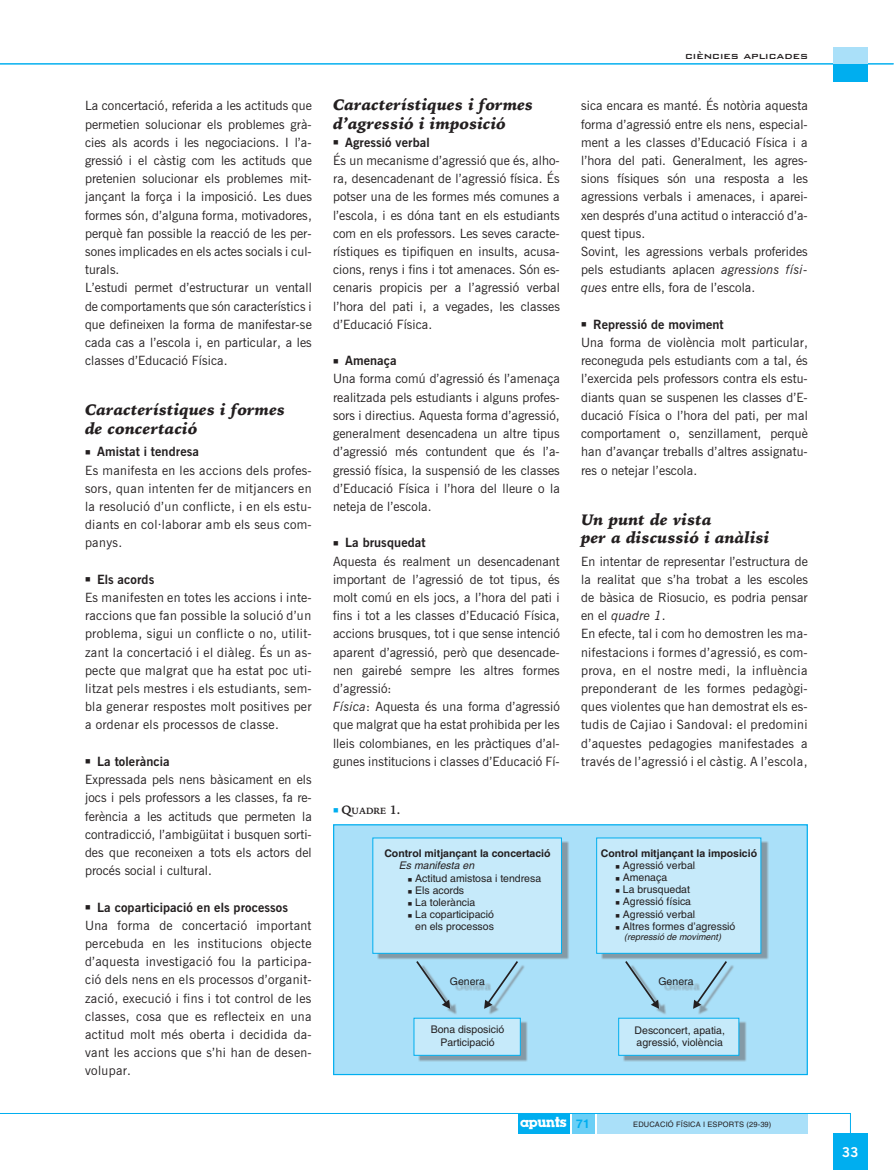
<style>
.page{position:relative;width:894px;height:1170px;background:#fff}
.page>*{position:absolute;margin:0;border:0;box-sizing:border-box;transform-origin:0 0}
.t1{font:italic 15.75px/18.1px "Iowan Old St Blk BT";letter-spacing:.01em;color:#231f20}
.t2{font:700 13.5px "News Goth BT";color:#fff}
.t3{font:12.75px/18.1px "News Goth BT";letter-spacing:.01em;color:#231f20}
.t4{font:12.75px/18.1px "News Goth BT";letter-spacing:.03em;color:#231f20}
.t5{font:12px "Bank Gothic Md BT";letter-spacing:.005em;color:#231f20}
.t6{font:700 12px "Helvetica";color:#00aeef}
.t7{font:10.5px/12.1px "Helvetica";color:#231f20;text-align:right}
.t8{font:700 10.5px "Helvetica";color:#231f20}
.t9{font:italic 10.5px "Helvetica";color:#231f20}
.t10{font:italic 9px "Helvetica";color:#231f20}
.t11{font:700 9px "Iowan Old St BT";letter-spacing:.005em;color:#231f20}
.t12{font:7.5px "Helvetica";letter-spacing:.015em;color:#231f20}
.t13{font:3px "Helvetica";color:#231f20}
.s1{font-weight:700}
.s2{font-style:italic}
.s3{color:#00aeef}
.s4{font-size:12px}
</style>
<div class="page">
<hr style="left:0;top:63px;width:894px;height:1px;background:#00aeef">
<div style="left:833px;top:47px;width:34px;height:34px;background:#aae0f9"></div>
<div style="left:833px;top:64px;width:34px;height:17px;background:#00aeef"></div>
<div style="left:833px;top:1133px;width:34px;height:37px;background:#00aeef"></div>
<div style="left:333px;top:824px;width:475px;height:251px;background:#aae0f9"></div>
<img style="left:377px;top:841px;width:391px;height:220px">
<div style="left:372px;top:837px;width:190px;height:117px;background:#c6eafa"></div>
<div style="left:596px;top:837px;width:166px;height:117px;background:#c6eafa"></div>
<svg style="left:413px;top:1017px;width:108px;height:39px;background:#b7e5f8"></svg>
<svg style="left:416px;top:961px;width:34px;height:48px"></svg>
<svg style="left:484px;top:961px;width:34px;height:48px"></svg>
<svg style="left:625px;top:961px;width:34px;height:48px"></svg>
<svg style="left:693px;top:961px;width:34px;height:48px"></svg>
<svg style="left:618px;top:1017px;width:122px;height:39px;background:#b7e5f8"></svg>
<div style="left:333px;top:824px;width:475px;height:251px;border:1px solid #00aeef"></div>
<svg style="left:0;top:1113px;width:851px;height:21px"></svg>
<p class="t3" style="left:85px;top:98px;width:228px">La con cer ta ció, re fe ri da a les ac ti tuds que per me tien so lu cio nar els pro ble mes grà - cies als acords i les ne go cia cions. I l’a&shy;gressió i el càstig com les ac ti tuds que pre te nien so lu cio nar els pro ble mes mit - jan çant la for ça i la im po si ció. Les dues for mes són, d’alguna for ma, mo ti va do res, per què fan pos si ble la reacció de les per&shy;so nes im pli ca des en els ac tes so cials i cul - tu rals.<br>L’estudi per met d’estructurar un ven tall de com por ta ments que són ca rac te rís tics i que de fi nei xen la for ma de ma ni fes tar-se cada cas a l’escola i, en par ti cu lar, a les clas ses d’Educació Fí si ca.</p>
<p class="t1" style="left:85px;top:402px;width:202px">Característiques i formes de concertació</p>
<p class="t4" style="left:85px;top:444px;width:228px">■ <span class="s1">Amis tat i ten dre sa<br></span>Es ma ni fes ta en les ac cions dels profes - sors, quan in ten ten fer de mit jancers en la re so lu ció d’un con flic te, i en els es tu - diants en col·la bo rar amb els seus com - panys.</p>
<p class="t3" style="left:85px;top:571px;width:228px">■ <span class="s1">Els acords<br></span>Es ma ni fes ten en to tes les ac cions i in te - raccions que fan pos si ble la so lu ció d’un pro ble ma, si gui un con flic te o no, uti lit - zant la con cer ta ció i el dià leg. És un as - pec te que mal grat que ha estat poc uti - lit zat pels mes tres i els es tu diants, sem - bla ge ne rar res pos tes molt po si ti ves per a or de nar els pro ces sos de clas se.</p>
<p class="t3" style="left:85px;top:754px;width:228px">■ <span class="s1">La to lerà ncia<br></span>Expressa da pels nens bàsi ca ment en els jocs i pels pro fes sors a les clas ses, fa re&shy;ferè ncia a les acti tuds que per me ten la con tra dic ció, l’ambigüitat i bus quen sor ti - des que re co nei xen a tots els actors del pro cés so cial i cul tu ral.</p>
<p class="t3" style="left:85px;top:899px;width:228px">■ <span class="s1">La co par ti ci pa ció en els pro ces sos </span>Una for ma de con cer ta ció im por tant per ce bu da en les ins ti tu cions ob jec te d’a ques ta in ves ti ga ció fou la par ti ci pa - ció dels nens en els proces sos d’or ga nit - za ció, exe cu ció i fins i tot control de les classes, cosa que es re flec teix en una ac ti tud molt més ober ta i de ci di da da - vant les ac cions que s’hi han de de sen - vo lu par.</p>
<p class="t1" style="left:333px;top:97px;width:202px">Característiques i formes d’agressió i imposició</p>
<p class="t3" style="left:333px;top:134px;width:228px">■ <span class="s1">Agres sió ver bal<br></span>És un meca nis me d’agressió que és, al ho - ra, de sen ca de nant de l’agressió fí si ca. És pot ser una de les for mes més co mu nes a l’escola, i es dóna tant en els es tu diants com en els pro fes sors. Les se ves carac te - rís ti ques es ti pi fi quen en in sults, acu sa&shy;cions, renys i fins i tot amena ces. Són es - ce na ris pro pi cis per a l’agressió ver bal l’hora del pati i, a ve ga des, les clas ses d’E du cació Fí si ca.</p>
<p class="t3" style="left:333px;top:353px;width:228px">■ <span class="s1">Ame na ça<br></span>Una for ma comú d’agressió és l’amenaça rea lit za da pels es tu diants i al guns pro fes - sors i di rec tius. Aques ta for ma d’agressió, ge ne ral ment de sen ca de na un al tre ti pus d’agressió més contun dent que és l’a - gressió fí si ca, la sus pen sió de les clas ses d’Educació Fí si ca i l’hora del lleu re o la ne te ja de l’escola.</p>
<p class="t3" style="left:333px;top:535px;width:228px">■ <span class="s1">La brus que dat<br></span>Aques ta és real ment un de sen ca de nant im por tant de l’agressió de tot ti pus, és molt comú en els jocs, a l’hora del pati i fins i tot a les classes d’Educació Fí si ca, ac cions brus ques, tot i que sense in ten ció apa rent d’agressió, però que de sen ca de - nen gai re bé sem pre les al tres for mes d’agressió:<br><span class="s2">Fí si ca</span>: Aques ta és una for ma d’agressió que mal grat que ha es tat prohi bi da per les lleis co lom bia nes, en les pràcti ques d’al - gunes ins ti tu cions i clas ses d’Educa ció Fí -</p>
<p class="t11" style="left:333px;top:807px;width:69px"><span class="s3">■</span> <span class="s4">Q</span>UADRE <span class="s4">1.</span></p>
<p class="t8" style="left:384px;top:850px;width:168px">Control mitjançant la concertació</p>
<p class="t9" style="left:399px;top:862px;width:77px">Es manifesta en</p>
<p class="t7" style="left:408px;top:873px;width:135px">■ Actitud amistosa i tendresa</p>
<p class="t7" style="left:408px;top:885px;width:58px">■ Els acords</p>
<p class="t7" style="left:408px;top:897px;width:69px">■ La tolerància</p>
<p class="t7" style="left:408px;top:909px;width:88px">■ La coparticipació en els processos</p>
<p class="t7" style="left:450px;top:976px;width:37px">Genera</p>
<p class="t7" style="left:431px;top:1025px;width:75px;text-align:center">Bona disposició<br>Participació</p>
<p class="t5" style="left:685px;top:50px;width:124px">ciències aplicades</p>
<p class="t3" style="left:581px;top:98px;width:228px">si ca en ca ra es man té. És notò ria aques ta for ma d’agressió en tre els nens, es pe cial - ment a les clas ses d’Educació Fí si ca i a l’hora del pati. Gene ral ment, les agres - sions fí si ques són una res pos ta a les agres sions ver bals i ame na ces, i apa rei - xen des prés d’una ac ti tud o in te rac ció d’a - quest ti pus.<br>So vint, les agres sions ver bals pro fe ri des pels es tu diants apla cen <span class="s2">agres sions fí si - ques</span> en tre ells, fora de l’escola.</p>
<p class="t3" style="left:581px;top:316px;width:228px">■ <span class="s1">Re pres sió de mo vi ment<br></span>Una for ma de violència molt par ti cu lar, re co ne gu da pels es tu diants com a tal, és l’exercida pels pro fes sors contra els es tu - diants quan se sus pe nen les clas ses d’E - ducació Fí si ca o l’hora del pati, per mal com por ta ment o, sen zi lla ment, per què han d’avançar treballs d’altres as sig na tu - res o ne te jar l’escola.</p>
<p class="t1" style="left:581px;top:511px;width:190px">Un punt de vista<br>per a discussió i anàlisi</p>
<p class="t3" style="left:581px;top:553px;width:228px">En in ten tar de re pre sen tar l’estructura de la rea li tat que s’ha tro bat a les es co les de bàsi ca de Rio su cio, es po dria pen sar en el <span class="s2">qua dre 1</span>.<br>En efec te, tal i com ho de mos tren les ma - ni fes ta cions i for mes d’a gres sió, es com - pro va, en el nostre medi, la in fluèn cia pre pon de rant de les for mes pe dagò gi - ques vio len tes que han de mos trat els es - tu dis de Ca jiao i San do val: el pre do mi ni d’aques tes pe da go gies ma ni fes ta des a tra vés de l’a gres sió i el càstig. A l’es co la,</p>
<p class="t8" style="left:601px;top:849px;width:158px">Control mitjançant la imposició</p>
<p class="t7" style="left:615px;top:860px;width:81px">■ Agressió verbal</p>
<p class="t13" style="left:695px;top:867px;width:2px">.</p>
<p class="t7" style="left:615px;top:872px;width:53px">■ Amenaça</p>
<p class="t13" style="left:667px;top:879px;width:2px">.</p>
<p class="t7" style="left:615px;top:884px;width:76px">■ La brusquedat</p>
<p class="t13" style="left:690px;top:891px;width:2px">.</p>
<p class="t7" style="left:615px;top:897px;width:77px">■ Agressió física</p>
<p class="t7" style="left:615px;top:909px;width:81px">■ Agressió verbal</p>
<p class="t13" style="left:695px;top:915px;width:2px">.</p>
<p class="t7" style="left:615px;top:921px;width:122px">■ Altres formes d’agressió</p>
<p class="t10" style="left:624px;top:934px;width:98px">(repressió de moviment)</p>
<p class="t7" style="left:658px;top:976px;width:37px">Genera</p>
<p class="t7" style="left:635px;top:1025px;width:92px;text-align:left">Desconcert, apatia, agressió, violència</p>
<p class="t6" style="left:576px;top:1119px;width:15px">71</p>
<p class="t12" style="left:633px;top:1121px;width:140px">EDUCACIÓ FÍSICA I ESPORTS (29-39)</p>
<p class="t2" style="left:842px;top:1147px;width:18px">33</p>
</div>
